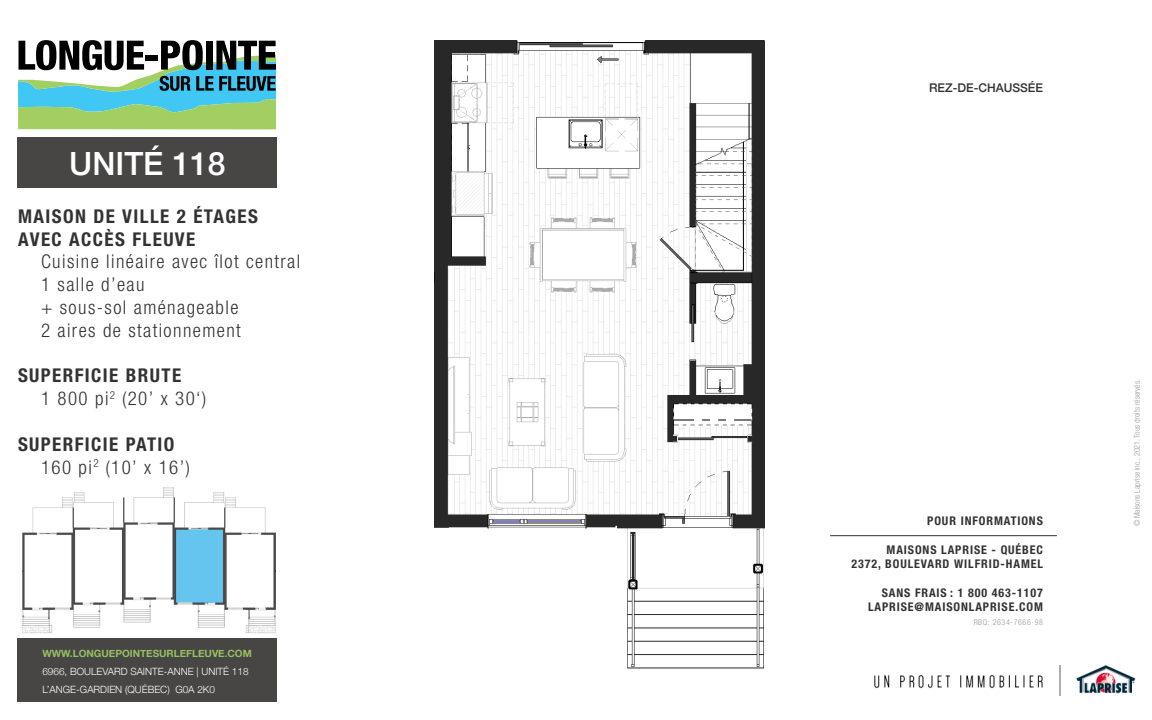
<style>
.page{position:relative;width:1152px;height:720px;background:#fff}
.page>*{position:absolute;margin:0;border:0;box-sizing:border-box;transform-origin:0 0}
.t1{font:500 32px "Helvetica Neue";color:#fff}
.t2{font:300 condensed 19px "Helvetica Neue LT Std";letter-spacing:.075em;color:#323332}
.t3{font:700 condensed 19px "Helvetica Neue LT Std";letter-spacing:.075em;color:#323332}
.t4{font:700 condensed 12px/14.4px "Helvetica Neue LT Std";letter-spacing:.075em;color:#323332;text-align:right}
.t5{font:500 12px "Helvetica Neue";color:#323332}
.t6{font:300 10px "Helvetica Neue";color:#fff}
.t7{font:700 10px "Helvetica Neue";color:#98c061}
.t8{font:300 condensed 8px "Helvetica Neue LT Std";color:#989999}
.t9{font:300 condensed 8px "Helvetica Neue LT Std";letter-spacing:.075em;color:#989999}
</style>
<div class="page">
<div style="left:18px;top:638px;width:259px;height:64px;background:#484545"></div>
<div style="left:18px;top:137px;width:259px;height:50px;background:#484545"></div>
<img style="left:874px;top:665px;width:262px;height:31px">
<img style="left:22px;top:487px;width:254px;height:146px">
<svg style="left:18px;top:40px;width:258px;height:89px"></svg>
<hr style="left:830px;top:535px;width:227px;height:1px;background:#323332">
<img style="left:435px;top:40px;width:330px;height:629px">
<p class="t1" style="left:69px;top:138px;width:158px">UNITÉ 118</p>
<p class="t3" style="left:18px;top:204px;width:241px">MAISON DE VILLE 2 ÉTAGES</p>
<p class="t3" style="left:18px;top:227px;width:179px">AVEC ACCÈS FLEUVE</p>
<p class="t2" style="left:41px;top:251px;width:261px">Cuisine linéaire avec îlot central</p>
<p class="t2" style="left:41px;top:274px;width:105px">1 salle d’eau</p>
<p class="t2" style="left:41px;top:296px;width:199px">+ sous-sol aménageable</p>
<p class="t2" style="left:41px;top:319px;width:201px">2 aires de stationnement</p>
<p class="t3" style="left:18px;top:364px;width:165px">SUPERFICIE BRUTE</p>
<p class="t2" style="left:41px;top:388px;width:167px">1 800 pi<sup>2</sup> (20’ x 30‘)</p>
<p class="t3" style="left:18px;top:432px;width:158px">SUPERFICIE PATIO</p>
<p class="t2" style="left:41px;top:456px;width:150px">160 pi<sup>2</sup> (10’ x 16’)</p>
<p class="t7" style="left:42px;top:646px;width:211px">WWW.LONGUEPOINTESURLEFLEUVE.COM</p>
<p class="t6" style="left:42px;top:664px;width:208px">6966, BOULEVARD SAINTE-ANNE | UNITÉ 118</p>
<p class="t6" style="left:42px;top:682px;width:174px">L’ANGE-GARDIEN (QUÉBEC) G0A 2K0</p>
<p class="t5" style="left:929px;top:78px;width:115px">REZ-DE-CHAUSSÉE</p>
<p class="t4" style="left:927px;top:513px;width:117px">POUR INFORMATIONS</p>
<p class="t4" style="left:851px;top:542px;width:193px">MAISONS LAPRISE - QUÉBEC<br>2372, BOULEVARD WILFRID-HAMEL</p>
<p class="t4" style="left:882px;top:585px;width:163px">SANS FRAIS : 1 800 463-1107</p>
<p class="t4" style="left:868px;top:600px;width:176px">LAPRISE@MAISONLAPRISE.COM</p>
<p class="t9" style="left:974px;top:618px;width:71px">RBQ: 2634-7666-98</p>
<p class="t8" style="left:1132px;top:526px;width:149px;rotate:-90deg">© Maisons Laprise inc., 2021. Tous droits réservés.</p>
</div>
